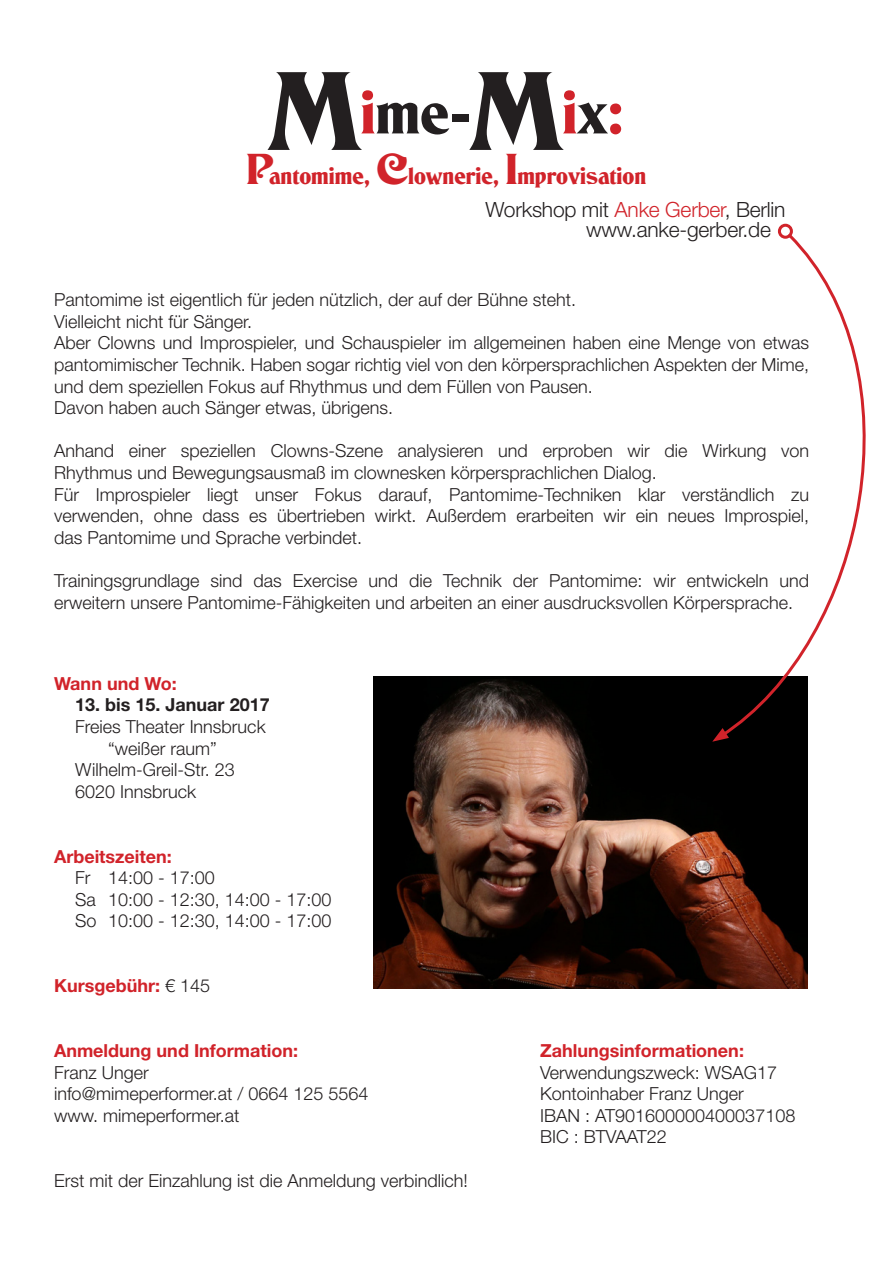
<style>
.page{position:relative;width:893px;height:1263px;background:#fff}
.page>*{position:absolute;margin:0;border:0;box-sizing:border-box;transform-origin:0 0}
.t1{font:57px "Deneane";color:#231f20}
.t2{font:22.5px "Deneane";color:#d1232a}
.t3{font:300 21px/20.7px "Helvetica Neue LT Std";letter-spacing:-.01em;color:#231f20}
.t4{font:300 18px/21.6px "Helvetica Neue LT Std";color:#231f20}
.t5{font:700 18px "Helvetica Neue LT Std";color:#d1232a}
.t6{font:700 18px "Helvetica Neue LT Std";color:#231f20}
.s1{font-size:108px}
.s2{color:#d1232a}
.s3{font-size:42px}
.s4{font-weight:300;color:#231f20}
</style>
<div class="page">
<img style="left:373px;top:676px;width:434px;height:313px">
<svg style="left:717px;top:231px;width:149px;height:509px"></svg>
<div style="left:778px;top:224px;width:15px;height:15px;border:3px solid #d1232a;border-radius:50%"></div>
<svg style="left:712px;top:728px;width:17px;height:14px"></svg>
<h1 class="t1" style="left:269px;top:79px;width:356px"><span class="s1">M</span><span class="s2">i</span>me-<span class="s1">M</span><span class="s2">i</span>x<span class="s2">:</span></h1>
<p class="t2" style="left:247px;top:162px;width:401px"><span class="s3">P</span>antomime, <span class="s3">C</span>lownerie, <span class="s3">I</span>mprovisation</p>
<p class="t3" style="left:586px;top:198px;width:201px;text-indent:-101px">Workshop mit <span class="s2">Anke Gerber</span>, Berlin www.anke-gerber.de</p>
<p class="t4" style="left:54px;top:289px;width:757px">Pantomime ist eigentlich für jeden nützlich, der auf der Bühne steht.<br>Vielleicht nicht für Sänger.<br>Aber Clowns und Improspieler, und Schauspieler im allgemeinen haben eine Menge von etwas pantomimischer Technik. Haben sogar richtig viel von den körpersprachlichen Aspekten der Mime, und dem speziellen Fokus auf Rhythmus und dem Füllen von Pausen.<br>Davon haben auch Sänger etwas, übrigens.</p>
<p class="t4" style="left:54px;top:440px;width:757px">Anhand einer speziellen Clowns-Szene analysieren und erproben wir die Wirkung von Rhythmus und Bewegungsausmaß im clownesken körpersprachlichen Dialog.<br>Für Improspieler liegt unser Fokus darauf, Pantomime-Techniken klar verständlich zu verwenden, ohne dass es übertrieben wirkt. Außerdem erarbeiten wir ein neues Improspiel, das Pantomime und Sprache verbindet.</p>
<p class="t4" style="left:54px;top:569px;width:757px">Trainingsgrundlage sind das Exercise und die Technik der Pantomime: wir entwickeln und erweitern unsere Pantomime-Fähigkeiten und arbeiten an einer ausdrucksvollen Körpersprache.</p>
<p class="t5" style="left:54px;top:672px;width:124px">Wann und Wo:</p>
<p class="t6" style="left:75px;top:694px;width:196px">13. bis 15. Januar 2017</p>
<p class="t4" style="left:75px;top:715px;width:192px">Freies Theater Innsbruck</p>
<p class="t4" style="left:108px;top:737px;width:110px">“weißer raum”</p>
<p class="t4" style="left:75px;top:758px;width:161px">Wilhelm-Greil-Str. 23</p>
<p class="t4" style="left:75px;top:780px;width:123px">6020 Innsbruck</p>
<p class="t5" style="left:54px;top:845px;width:119px">Arbeitszeiten:</p>
<p class="t4" style="left:75px;top:866px;width:258px">Fr 14:00 - 17:00<br>Sa 10:00 - 12:30, 14:00 - 17:00<br>So 10:00 - 12:30, 14:00 - 17:00</p>
<p class="t5" style="left:54px;top:974px;width:158px">Kursgebühr: <span class="s4">€ 145</span></p>
<p class="t5" style="left:54px;top:1039px;width:246px">Anmeldung und Information:</p>
<p class="t5" style="left:540px;top:1039px;width:205px">Zahlungsinformationen:</p>
<p class="t4" style="left:54px;top:1061px;width:96px">Franz Unger</p>
<p class="t4" style="left:540px;top:1061px;width:239px">Verwendungszweck: WSAG17</p>
<p class="t4" style="left:54px;top:1082px;width:316px">info@mimeperformer.at / 0664 125 5564</p>
<p class="t4" style="left:540px;top:1082px;width:205px">Kontoinhaber Franz Unger</p>
<p class="t4" style="left:54px;top:1104px;width:187px">www. mimeperformer.at</p>
<p class="t4" style="left:540px;top:1104px;width:257px">IBAN : AT901600000400037108<br>BIC : BTVAAT22</p>
<p class="t4" style="left:54px;top:1169px;width:415px">Erst mit der Einzahlung ist die Anmeldung verbindlich!</p>
</div>
